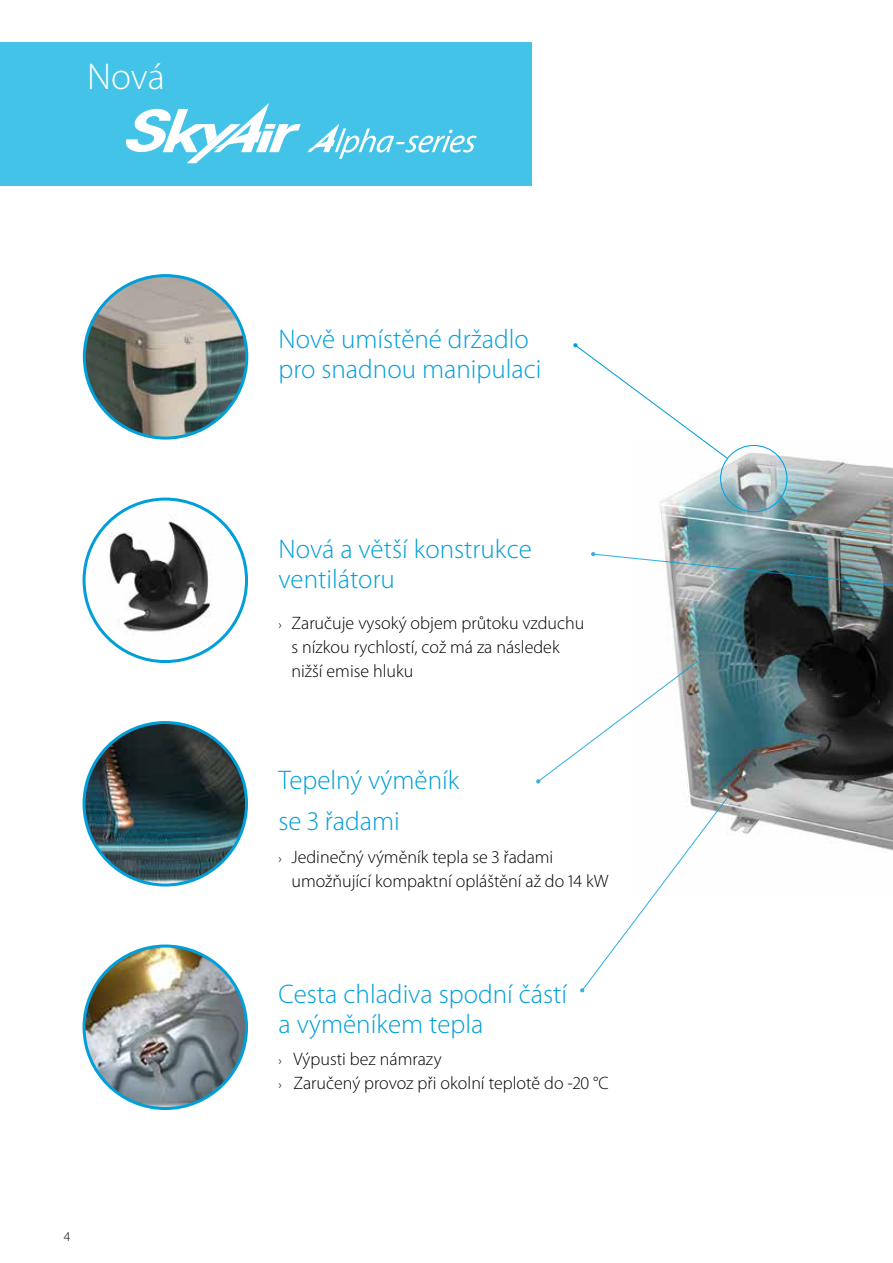
<style>
.page{position:relative;width:893px;height:1263px;background:#fff}
.page>*{position:absolute;margin:0;border:0;box-sizing:border-box;transform-origin:0 0}
.t1{font:300 37.5px "Myriad Pro";color:#fff}
.t2{font:300 27px/30px "Myriad Pro";color:#009fd9}
.t3{font:300 18px/24px "Myriad Pro";color:#000}
.t4{font:300 13.5px "Myriad Pro";color:#000}
.s1{font-size:13.5px}
</style>
<div class="page">
<div style="left:0;top:43px;width:531px;height:143px;background:#42c3e7"></div>
<img style="left:659px;top:444px;width:234px;height:407px">
<img style="left:84px;top:722px;width:163px;height:163px;border-radius:81px">
<div style="left:83px;top:721px;width:165px;height:165px;border:3px solid #009fd9;border-radius:50%"></div>
<img style="left:84px;top:499px;width:163px;height:162px;border-radius:81px">
<div style="left:83px;top:498px;width:165px;height:165px;border:3px solid #009fd9;border-radius:50%"></div>
<img style="left:84px;top:946px;width:163px;height:162px;border-radius:81px">
<div style="left:83px;top:944px;width:165px;height:166px;border:3px solid #009fd9;border-radius:50%"></div>
<svg style="left:580px;top:794px;width:151px;height:199px"></svg>
<svg style="left:536px;top:660px;width:163px;height:123px"></svg>
<svg style="left:573px;top:343px;width:156px;height:117px"></svg>
<img style="left:591px;top:552px;width:302px;height:35px">
<div style="left:720px;top:445px;width:67px;height:67px;border:1px solid #00a1e4;border-radius:50%"></div>
<svg style="left:126px;top:103px;width:351px;height:60px"></svg>
<img style="left:84px;top:276px;width:163px;height:162px;border-radius:81px">
<div style="left:83px;top:274px;width:165px;height:166px;border:3px solid #009fd9;border-radius:50%"></div>
<h1 class="t1" style="left:87px;top:56px;width:79px">Nová</h1>
<p class="t4" style="left:64px;top:1229px;width:8px">4</p>
<h2 class="t2" style="left:279px;top:324px;width:264px">Nově umístěné držadlo pro snadnou manipulaci</h2>
<h2 class="t2" style="left:279px;top:534px;width:255px">Nová a větší konstrukce ventilátoru</h2>
<p class="t3" style="left:291px;top:611px;width:294px;text-indent:-13px"><span class="s1">›</span> Zaručuje vysoký objem průtoku vzduchu s nízkou rychlostí, což má za následek nižší emise hluku</p>
<h2 class="t2" style="left:279px;top:760px;width:182px;line-height:41px">Tepelný výměník se 3 řadami</h2>
<p class="t3" style="left:291px;top:845px;width:318px;text-indent:-13px"><span class="s1">›</span> Jedinečný výměník tepla se 3 řadami umožňující kompaktní opláštění až do 14 kW</p>
<h2 class="t2" style="left:279px;top:979px;width:290px">Cesta chladiva spodní částí a výměníkem tepla</h2>
<p class="t3" style="left:279px;top:1047px;width:332px"><span class="s1">›</span> Výpusti bez námrazy<br><span class="s1">›</span> Zaručený provoz při okolní teplotě do -20 °C</p>
</div>
